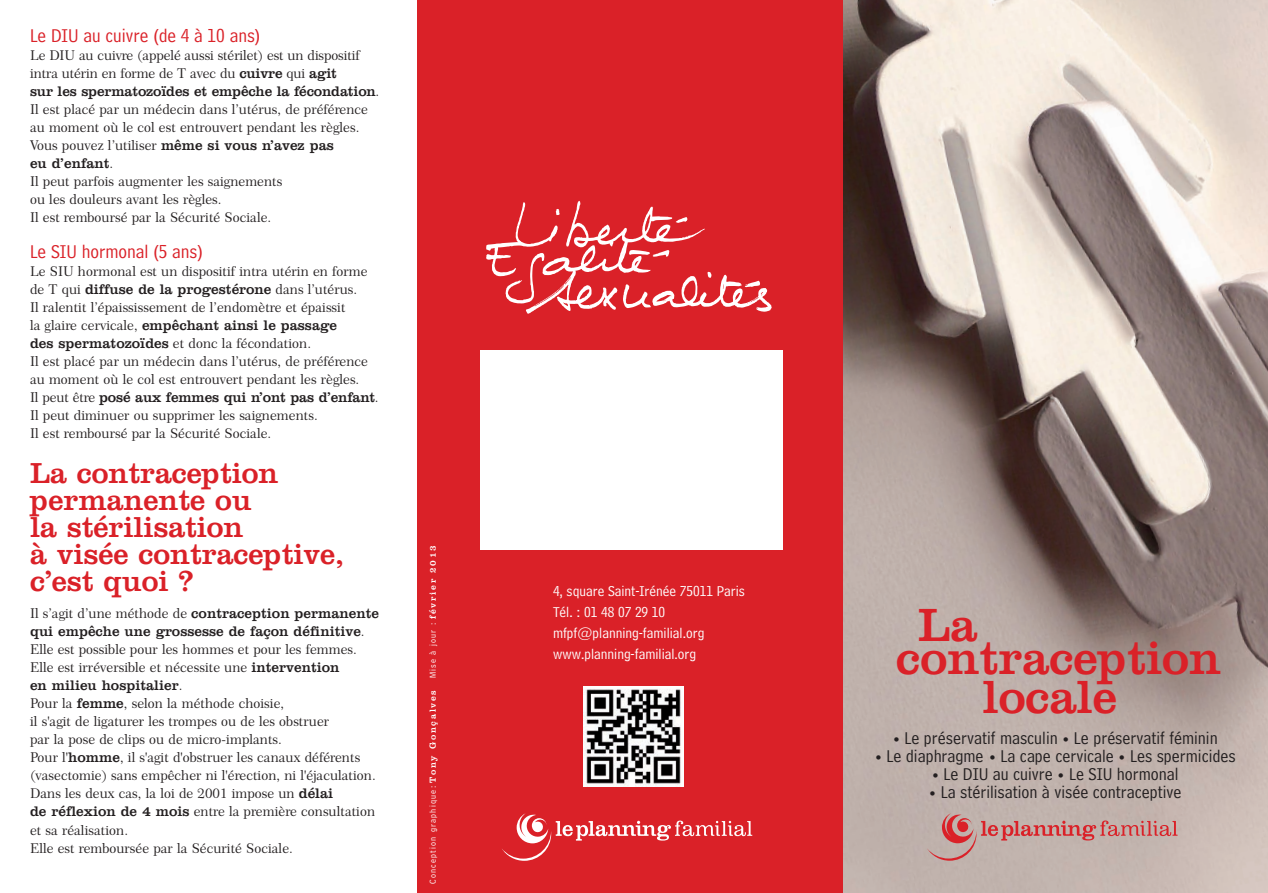
<style>
.page{position:relative;width:1268px;height:893px;background:#fff}
.page>*{position:absolute;margin:0;border:0;box-sizing:border-box;transform-origin:0 0}
.t1{font:48.3px "Clarendon";color:#da2128}
.t2{font:30px/27px "Clarendon";color:#da2128}
.t3{font:19.5px "Bell Centennial BT Address";color:#da2128}
.t4{font:18px "Bell Centennial BT Address";color:#231f20}
.t5{font:15px/21px "Bell Centennial BT Address";color:#fff}
.t6{font:14.25px/18px "Clarendon BT";color:#231f20}
.t7{font:13.5px/18px "Century 751 BT Roman B";color:#231f20}
.t8{font:9px "Bell Centennial BT Address";letter-spacing:.135em;color:#fff}
.t9{font:9px "Clarendon BT";letter-spacing:.185em;color:#fff}
.t10{font:6px "Bell Centennial BT Address";letter-spacing:.135em;color:#fff}
.s1{font-family:"Clarendon BT";font-size:14.25px}
.s2{font-family:"Century 751 BT Roman B";font-size:13.5px}
.s3{font-family:"Bell Centennial BT Address"}
.s4{font-family:"Clarendon BT"}
</style>
<div class="page">
<img style="left:842px;top:0;width:426px;height:892px">
<svg style="left:927px;top:813px;width:251px;height:47px;background:#c49f9b"></svg>
<div style="left:417px;top:0;width:425px;height:892px;background:#da2128"></div>
<svg style="left:486px;top:201px;width:286px;height:113px"></svg>
<div style="left:480px;top:350px;width:303px;height:199px;background:#fff"></div>
<svg style="left:502px;top:813px;width:250px;height:47px"></svg>
<img style="left:583px;top:686px;width:101px;height:100px">
<h3 class="t3" style="left:30px;top:24px;width:232px">Le DIU au cuivre (de 4 à 10 ans)</h3>
<p class="t7" style="left:30px;top:46px;width:331px">Le DIU au cuivre (appelé aussi stérilet) est un dispositif intra utérin en forme de T avec du <span class="s1">cuivre</span> qui <span class="s1">agit</span></p>
<p class="t6" style="left:30px;top:82px;width:351px">sur les spermatozoïdes et empêche la fécondation<span class="s2">.</span></p>
<p class="t7" style="left:30px;top:100px;width:340px">Il est placé par un médecin dans l’utérus, de préférence au moment où le col est entrouvert pendant les règles.<br>Vous pouvez l’utiliser <span class="s1">même si vous n’avez pas</span></p>
<p class="t6" style="left:30px;top:154px;width:85px">eu d’enfant<span class="s2">.</span></p>
<p class="t7" style="left:30px;top:172px;width:254px">Il peut parfois augmenter les saignements ou les douleurs avant les règles.<br>Il est remboursé par la Sécurité Sociale.</p>
<h3 class="t3" style="left:30px;top:240px;width:174px">Le SIU hormonal (5 ans)</h3>
<p class="t7" style="left:30px;top:262px;width:339px">Le SIU hormonal est un dispositif intra utérin en forme</p>
<p class="t6" style="left:30px;top:280px;width:329px"><span class="s2">de T qui</span> diffuse de la progestérone <span class="s2">dans l’utérus.</span></p>
<p class="t7" style="left:30px;top:298px;width:317px">Il ralentit l’épaississement de l’endomètre et épaissit</p>
<p class="t6" style="left:30px;top:316px;width:309px"><span class="s2">la glaire cervicale,</span> empêchant ainsi le passage</p>
<p class="t7" style="left:30px;top:334px;width:340px"><span class="s1">des spermatozoïdes</span> et donc la fécondation.<br>Il est placé par un médecin dans l’utérus, de préférence au moment où le col est entrouvert pendant les règles.</p>
<p class="t6" style="left:30px;top:388px;width:350px"><span class="s2">Il peut être</span> posé aux femmes qui n’ont pas d’enfant<span class="s2">.</span></p>
<p class="t7" style="left:30px;top:406px;width:289px">Il peut diminuer ou supprimer les saignements.<br>Il est remboursé par la Sécurité Sociale.</p>
<h2 class="t2" style="left:30px;top:459px;width:316px">La contraception permanente ou<br>la stérilisation<br>à visée contraceptive, c’est quoi ?</h2>
<p class="t6" style="left:30px;top:604px;width:351px"><span class="s2">Il s’agit d’une méthode de</span> contraception permanente qui empêche une grossesse de façon définitive<span class="s2">.</span></p>
<p class="t7" style="left:30px;top:640px;width:328px">Elle est possible pour les hommes et pour les femmes.<br>Elle est irréversible et nécessite une <span class="s1">intervention</span></p>
<p class="t6" style="left:30px;top:676px;width:154px">en milieu hospitalier<span class="s2">.</span></p>
<p class="t7" style="left:30px;top:694px;width:347px">Pour la <span class="s1">femme</span>, selon la méthode choisie,<br>il s'agit de ligaturer les trompes ou de les obstruer<br>par la pose de clips ou de micro-implants.<br>Pour l'<span class="s1">homme</span>, il s'agit d'obstruer les canaux déférents (vasectomie) sans empêcher ni l'érection, ni l'éjaculation.<br>Dans les deux cas, la loi de 2001 impose un <span class="s1">délai<br>de réflexion de 4 mois</span> entre la première consultation et sa réalisation.<br>Elle est remboursée par la Sécurité Sociale.</p>
<p class="t9" style="left:427px;top:678px;width:134px;rotate:-90deg"><span class="s3">Mise à jour :</span> février 2013</p>
<p class="t8" style="left:428px;top:883px;width:195px;rotate:-90deg">Conception graphique : <span class="s4">Tony Gonçalves</span></p>
<p class="t10" style="left:430px;top:835px;width:130px;rotate:-90deg">Conception graphique <span class="s4">Tony Gonçalves</span></p>
<p class="t5" style="left:553px;top:580px;width:194px">4, square Saint-Irénée 75011 Paris<br>Tél. : 01 48 07 29 10 mfpf@planning-familial.org www.planning-familial.org</p>
<h1 class="t1" style="left:918px;top:596px;width:61px">La</h1>
<h1 class="t1" style="left:896px;top:629px;width:327px">contraception</h1>
<h1 class="t1" style="left:983px;top:668px;width:136px">locale</h1>
<h3 class="t4" style="left:892px;top:726px;width:327px"><sub>•</sub> Le préservatif masculin <sub>•</sub> Le préservatif féminin</h3>
<h3 class="t4" style="left:874px;top:744px;width:363px"><sub>•</sub> Le diaphragme <sub>•</sub> La cape cervicale <sub>•</sub> Les spermicides</h3>
<h3 class="t4" style="left:931px;top:762px;width:249px"><sub>•</sub> Le DIU au cuivre <sub>•</sub> Le SIU hormonal</h3>
<h3 class="t4" style="left:928px;top:780px;width:255px"><sub>•</sub> La stérilisation à visée contraceptive</h3>
</div>
